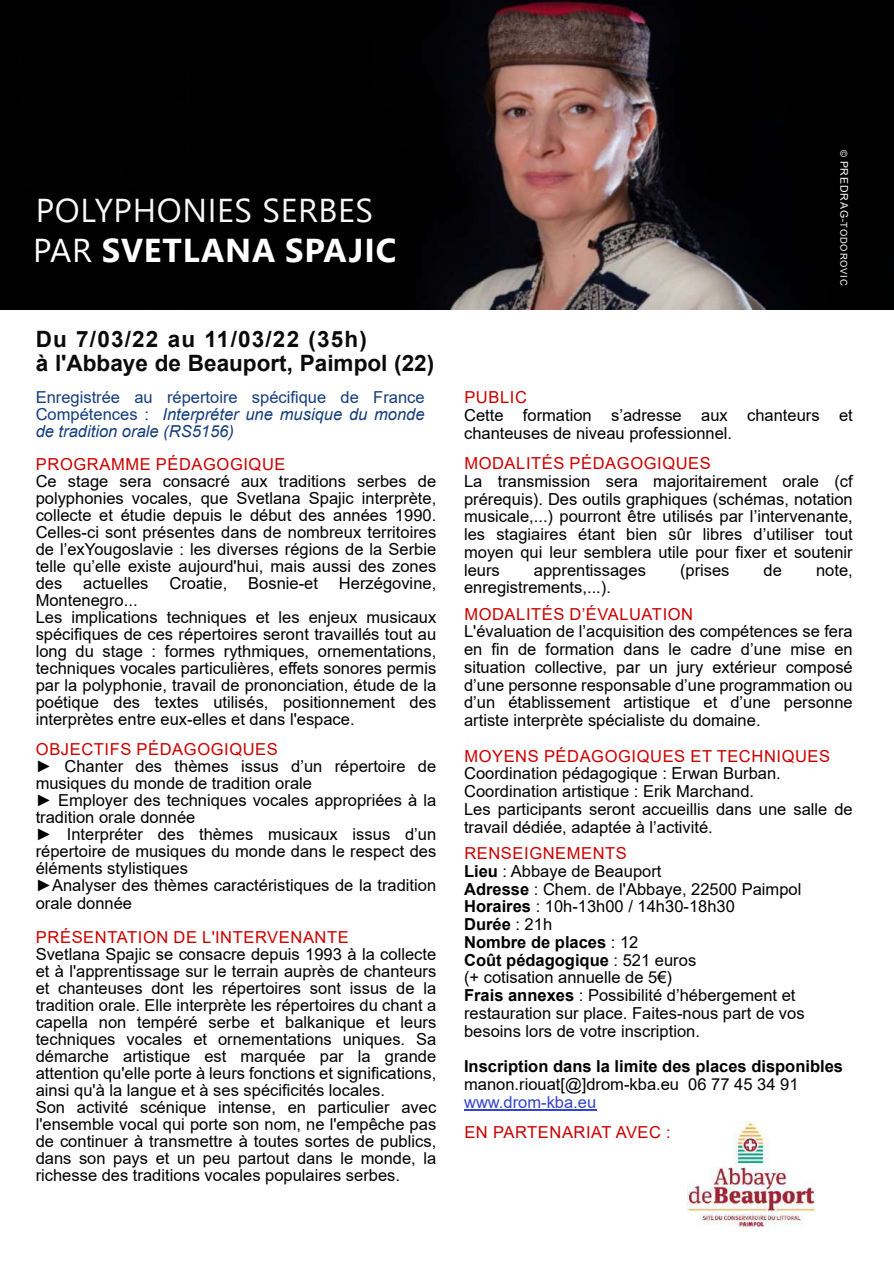
<style>
.page{position:relative;width:894px;height:1264px;background:#fff}
.page>*{position:absolute;margin:0;border:0;box-sizing:border-box;transform-origin:0 0}
.t1{font:700 33px "Segoe UI";letter-spacing:.025em;color:#fff}
.t2{font:33px "Segoe UI";letter-spacing:.02em;color:#f7f7f7}
.t3{font:700 22.5px/24px "Arial";color:#0a0a0a}
.t4{font:16.5px/17.1px "Arial";color:#000}
.t5{font:16.5px "Arial";letter-spacing:.035em;color:#c00}
.t6{font:16.5px/17.1px "Arial";color:#163e7c;text-align:justify}
.t7{font:700 16.5px/17.7px "Arial";color:#000}
.t8{font:9.45px "Arial";letter-spacing:.085em;color:#fff}
.s1{font-weight:400}
.s2{font-style:italic}
.s3{font-size:10.5px}
.s4{color:#c00}
.s5{font-weight:700}
.s6{font-weight:400;color:#040203}
.s7{font-weight:400;color:#3345cc}
</style>
<div class="page">
<img style="left:0;top:0;width:893px;height:309px">
<hr style="left:464px;top:1109px;width:132px;height:1px;background:#3345cc">
<img style="left:687px;top:1121px;width:128px;height:106px">
<h1 class="t2" style="left:36px;top:198px;width:339px">POLYPHONIES SERBES</h1>
<h1 class="t1" style="left:33px;top:237px;width:364px"><span class="s1">PAR</span> SVETLANA SPAJIC</h1>
<h2 class="t3" style="left:36px;top:329px;width:400px">Du 7/03/22 au 11/03/22 (35h)<br>à l'Abbaye de Beauport, Paimpol (22)</h2>
<p class="t6" style="left:36px;top:390px;width:390px">Enregistrée au répertoire spécifique de France Compétences : <span class="s2">Interpréter une musique du monde de tradition orale (RS5156)</span></p>
<p class="t5" style="left:36px;top:457px;width:251px">PROGRAMME PÉDAGOGIQUE</p>
<p class="t4" style="left:36px;top:473px;width:402px;text-align:justify">Ce stage sera consacré aux traditions serbes de polyphonies vocales, que Svetlana Spajic interprète, collecte et étudie depuis le début des années 1990.<br>Celles-ci sont présentes dans de nombreux territoires de l’exYougoslavie : les diverses régions de la Serbie telle qu’elle existe aujourd'hui, mais aussi des zones des</p>
<p class="t4" style="left:83px;top:576px;width:67px">actuelles</p>
<p class="t4" style="left:169px;top:576px;width:59px">Croatie,</p>
<p class="t4" style="left:248px;top:576px;width:71px">Bosnie-et</p>
<p class="t4" style="left:339px;top:576px;width:99px">Herzégovine,</p>
<p class="t4" style="left:36px;top:593px;width:402px">Montenegro...<br>Les implications techniques et les enjeux musicaux spécifiques de ces répertoires seront travaillés tout au long du stage : formes rythmiques, ornementations, techniques vocales particulières, effets sonores permis par la polyphonie, travail de prononciation, étude de la poétique des textes utilisés, positionnement des interprètes entre eux-elles et dans l'espace.</p>
<p class="t5" style="left:36px;top:743px;width:243px">OBJECTIFS PÉDAGOGIQUES</p>
<p class="t4" style="left:36px;top:759px;width:402px">► Chanter des thèmes issus d’un répertoire de musiques du monde de tradition orale<br>► Employer des techniques vocales appropriées à la tradition orale donnée<br>► Interpréter des thèmes musicaux issus d’un répertoire de musiques du monde dans le respect des éléments stylistiques<br>►Analyser des thèmes caractéristiques de la tradition orale donnée</p>
<p class="t5" style="left:36px;top:930px;width:314px">PRÉSENTATION DE L'INTERVENANTE</p>
<p class="t4" style="left:36px;top:946px;width:402px">Svetlana Spajic se consacre depuis 1993 à la collecte et à l'apprentissage sur le terrain auprès de chanteurs et chanteuses dont les répertoires sont issus de la tradition orale. Elle interprète les répertoires du chant a capella non tempéré serbe et balkanique et leurs techniques vocales et ornementations uniques. Sa démarche artistique est marquée par la grande attention qu'elle porte à leurs fonctions et significations, ainsi qu'à la langue et à ses spécificités locales.<br>Son activité scénique intense, en particulier avec l'ensemble vocal qui porte son nom, ne l'empêche pas de continuer à transmettre à toutes sortes de publics, dans son pays et un peu partout dans le monde, la richesse des traditions vocales populaires serbes.</p>
<p class="t8" style="left:847px;top:150px;width:137px;rotate:90deg">© <span class="s3">PREDRAG</span>-TODOROVIC</p>
<p class="t5" style="left:464px;top:391px;width:64px">PUBLIC</p>
<p class="t4" style="left:464px;top:407px;width:390px;line-height:17.7px">Cette formation s’adresse aux chanteurs et chanteuses de niveau professionnel.</p>
<p class="t5" style="left:464px;top:457px;width:248px">MODALITÉS PÉDAGOGIQUES</p>
<p class="t4" style="left:464px;top:473px;width:390px;line-height:17.7px;text-align:justify">La transmission sera majoritairement orale (cf prérequis). Des outils graphiques (schémas, notation musicale,...) pourront être utilisés par l’intervenante, les stagiaires étant bien sûr libres d’utiliser tout moyen qui leur semblera utile pour fixer et soutenir leurs</p>
<p class="t4" style="left:533px;top:562px;width:113px">apprentissages</p>
<p class="t4" style="left:679px;top:562px;width:51px">(prises</p>
<p class="t4" style="left:763px;top:562px;width:20px">de</p>
<p class="t4" style="left:815px;top:562px;width:38px">note,</p>
<p class="t4" style="left:464px;top:580px;width:148px">enregistrements,...).</p>
<p class="t5" style="left:464px;top:607px;width:230px">MODALITÉS D’ÉVALUATION</p>
<p class="t4" style="left:464px;top:624px;width:390px;line-height:17.7px;text-align:justify">L'évaluation de l’acquisition des compétences se fera en fin de formation dans le cadre d’une mise en situation collective, par un jury extérieur composé d’une personne responsable d’une programmation ou d’un établissement artistique et d’une personne artiste interprète spécialiste du domaine.</p>
<p class="t5" style="left:464px;top:749px;width:367px">MOYENS PÉDAGOGIQUES ET TECHNIQUES</p>
<p class="t4" style="left:464px;top:766px;width:390px;line-height:17.7px">Coordination pédagogique : Erwan Burban.<br>Coordination artistique : Erik Marchand.<br>Les participants seront accueillis dans une salle de travail dédiée, adaptée à l’activité.</p>
<p class="t4" style="left:464px;top:845px;width:342px;line-height:17.7px"><span class="s4">RENSEIGNEMENTS<br></span><span class="s5">Lieu</span> : Abbaye de Beauport<br><span class="s5">Adresse</span> : Chem. de l'Abbaye, 22500 Paimpol<br><span class="s5">Horaires</span> : 10h-13h00 / 14h30-18h30<br><span class="s5">Durée</span> : 21h<br><span class="s5">Nombre de places</span> : 12<br><span class="s5">Coût pédagogique</span> : 521 euros<br>(+ cotisation annuelle de 5€)<br><span class="s5">Frais annexes</span> : Possibilité d’hébergement et restauration sur place. Faites-nous part de vos besoins lors de votre inscription.</p>
<p class="t7" style="left:464px;top:1058px;width:380px">Inscription dans la limite des places disponibles <span class="s1">manon.riouat[@]drom-kba.eu</span> <span class="s6">06 77 45 34 91 </span><span class="s7">www.drom-kba.eu</span></p>
<p class="t5" style="left:464px;top:1125px;width:208px">EN PARTENARIAT AVEC :</p>
</div>
